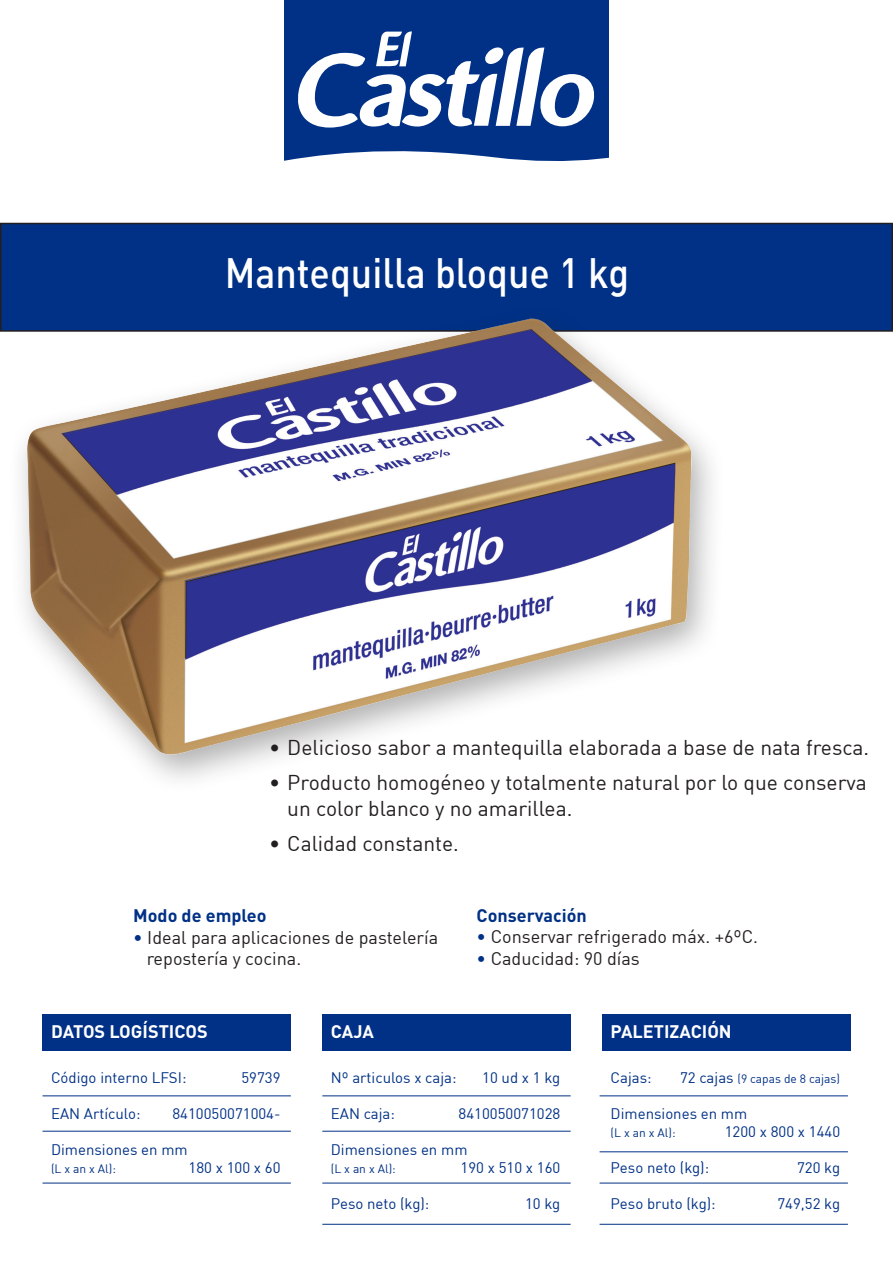
<style>
.page{position:relative;width:893px;height:1263px;background:#fff}
.page>*{position:absolute;margin:0;border:0;box-sizing:border-box;transform-origin:0 0}
.t1{font:500 42px "DIN";color:#fff;scale:.9 1}
.t2{font:21px "DIN";color:#231f20}
.t3{font:18px "DIN";color:#231f20}
.t4{font:700 18px "DIN";color:#fff}
.t5{font:700 18px "DIN";color:#003186}
.t6{font:15px "DIN";color:#003186}
.t7{font:12px "DIN";color:#003186}
.s1{color:#003186}
.s2{font-size:15px}
</style>
<div class="page">
<div style="left:1px;top:223px;width:891px;height:108px;background:#003186"></div>
<div style="left:0;top:223px;width:893px;height:109px;border:2px solid #231f20"></div>
<svg style="left:285px;top:0;width:323px;height:161px;background:#123f8e"></svg>
<svg style="left:297px;top:31px;width:298px;height:97px"></svg>
<div style="left:43px;top:1014px;width:248px;height:36px;background:#003186"></div>
<div style="left:322px;top:1014px;width:249px;height:36px;background:#003186"></div>
<div style="left:602px;top:1014px;width:248px;height:36px;background:#003186"></div>
<div style="left:7px;top:305px;width:719px;height:489px;background:#fff"></div>
<img style="left:9px;top:305px;width:697px;height:464px">
<hr style="left:43px;top:1095px;width:248px;height:1px;background:#003186">
<hr style="left:322px;top:1095px;width:249px;height:1px;background:#003186">
<hr style="left:600px;top:1095px;width:248px;height:1px;background:#003186">
<hr style="left:43px;top:1131px;width:248px;height:1px;background:#003186">
<hr style="left:322px;top:1131px;width:249px;height:1px;background:#003186">
<hr style="left:43px;top:1182px;width:248px;height:1px;background:#003186">
<hr style="left:322px;top:1182px;width:249px;height:1px;background:#003186">
<hr style="left:600px;top:1182px;width:248px;height:1px;background:#003186">
<hr style="left:600px;top:1151px;width:248px;height:1px;background:#003186">
<hr style="left:322px;top:1224px;width:249px;height:1px;background:#003186">
<hr style="left:600px;top:1224px;width:248px;height:1px;background:#003186">
<p class="t1" style="left:225px;top:246px;width:451px">Mantequilla bloque 1 kg</p>
<p class="t2" style="left:269px;top:734px;width:601px">• Delicioso sabor a mantequilla elaborada a base de nata fresca.</p>
<p class="t2" style="left:269px;top:770px;width:599px">• Producto homogéneo y totalmente natural por lo que conserva</p>
<p class="t2" style="left:287px;top:795px;width:287px">un color blanco y no amarillea.</p>
<p class="t2" style="left:269px;top:830px;width:191px">• Calidad constante.</p>
<p class="t5" style="left:133px;top:904px;width:135px">Modo de empleo</p>
<p class="t3" style="left:133px;top:926px;width:306px"><span class="s1">•</span> Ideal para aplicaciones de pastelería</p>
<p class="t3" style="left:147px;top:947px;width:156px">repostería y cocina.</p>
<p class="t5" style="left:477px;top:903px;width:112px">Conservación</p>
<p class="t3" style="left:477px;top:925px;width:283px"><span class="s1">•</span> Conservar refrigerado máx. +6ºC.</p>
<p class="t3" style="left:477px;top:947px;width:165px"><span class="s1">•</span> Caducidad: 90 días</p>
<p class="t4" style="left:51px;top:1019px;width:158px">DATOS LOGÍSTICOS</p>
<p class="t4" style="left:331px;top:1019px;width:45px">CAJA</p>
<p class="t4" style="left:611px;top:1019px;width:123px">PALETIZACIÓN</p>
<p class="t6" style="left:51px;top:1068px;width:137px">Código interno LFSI:</p>
<p class="t6" style="left:241px;top:1068px;width:41px">59739</p>
<p class="t6" style="left:51px;top:1104px;width:91px">EAN Artículo:</p>
<p class="t6" style="left:172px;top:1104px;width:110px">8410050071004-</p>
<p class="t6" style="left:51px;top:1140px;width:138px">Dimensiones en mm</p>
<p class="t7" style="left:51px;top:1161px;width:66px">(L x an x Al):</p>
<p class="t6" style="left:189px;top:1158px;width:93px">180 x 100 x 60</p>
<p class="t6" style="left:331px;top:1068px;width:127px">Nº articulos x caja:</p>
<p class="t6" style="left:482px;top:1068px;width:80px">10 ud x 1 kg</p>
<p class="t6" style="left:331px;top:1104px;width:66px">EAN caja:</p>
<p class="t6" style="left:459px;top:1104px;width:103px">8410050071028</p>
<p class="t6" style="left:331px;top:1140px;width:138px">Dimensiones en mm</p>
<p class="t7" style="left:331px;top:1161px;width:66px">(L x an x Al):</p>
<p class="t6" style="left:461px;top:1158px;width:101px">190 x 510 x 160</p>
<p class="t6" style="left:331px;top:1194px;width:100px">Peso neto (kg):</p>
<p class="t6" style="left:525px;top:1194px;width:37px">10 kg</p>
<p class="t6" style="left:611px;top:1068px;width:43px">Cajas:</p>
<p class="t7" style="left:680px;top:1071px;width:162px"><span class="s2">72 cajas</span> (9 capas de 8 cajas)</p>
<p class="t6" style="left:611px;top:1104px;width:138px">Dimensiones en mm</p>
<p class="t7" style="left:611px;top:1125px;width:66px">(L x an x Al):</p>
<p class="t6" style="left:725px;top:1122px;width:117px">1200 x 800 x 1440</p>
<p class="t6" style="left:611px;top:1158px;width:100px">Peso neto (kg):</p>
<p class="t6" style="left:797px;top:1158px;width:45px">720 kg</p>
<p class="t6" style="left:611px;top:1194px;width:107px">Peso bruto (kg):</p>
<p class="t6" style="left:777px;top:1194px;width:64px">749,52 kg</p>
</div>
